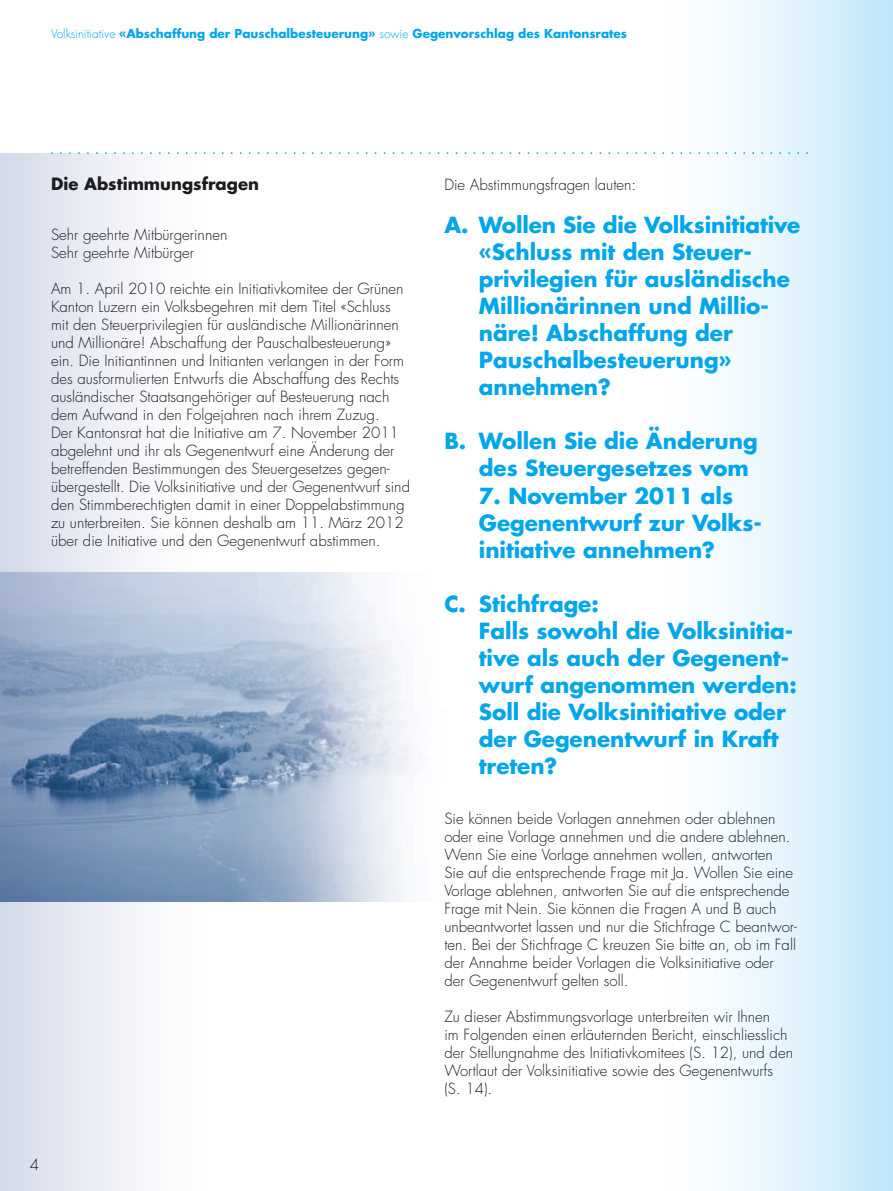
<style>
.page{position:relative;width:893px;height:1191px;background:#fff}
.page>*{position:absolute;margin:0;border:0;box-sizing:border-box;transform-origin:0 0}
.t1{font:700 21.6px/27px "Futura";color:#00a6eb}
.t2{font:700 16.5px "Futura";color:#1b1c20}
.t3{font:300 15px/18px "Futura";color:#1b1c20}
.t4{font:700 12px "Futura";color:#00a6eb}
.s1{font-weight:300}
</style>
<div class="page">
<img style="left:228px;top:572px;width:186px;height:329px">
<div style="left:647px;top:0;width:246px;height:1191px;background:linear-gradient(to right,#fff,#c3e7fa)"></div>
<svg style="left:0;top:153px;width:228px;height:1038px"></svg>
<svg style="left:51px;top:152px;width:757px;height:2px"></svg>
<p class="t4" style="left:51px;top:25px;width:577px"><span class="s1">Volksinitiative</span> «Abschaffung der Pauschalbesteuerung» <span class="s1">sowie</span> Gegenvorschlag des Kantonsrates</p>
<p class="t2" style="left:51px;top:172px;width:209px">Die Abstimmungsfragen</p>
<p class="t3" style="left:444px;top:176px;width:193px">Die Abstimmungsfragen lauten:</p>
<h1 class="t1" style="left:479px;top:211px;width:323px;text-indent:-34px">A. Wollen Sie die Volksinitiative «Schluss mit den Steuer&shy;privilegien für ausländische<br>Millionärinnen und Millio&shy;näre! Abschaffung der<br>Pauschalbesteuerung» annehmen?</h1>
<h1 class="t1" style="left:479px;top:427px;width:280px;text-indent:-34px">B. Wollen Sie die Änderung des Steuergesetzes vom</h1>
<h1 class="t1" style="left:479px;top:481px;width:285px">7. November 2011 als<br>Gegenentwurf zur Volks&shy;initiative annehmen?</h1>
<h1 class="t1" style="left:479px;top:589px;width:319px;text-indent:-34px">C. Stichfrage:<br>Falls sowohl die Volksinitia&shy;tive als auch der Gegenent&shy;wurf angenommen werden:<br>Soll die Volksinitiative oder der Gegenentwurf in Kraft treten?</h1>
<p class="t3" style="left:444px;top:809px;width:354px">Sie können beide Vorlagen annehmen oder ablehnen oder eine Vorlage annehmen und die andere ablehnen.<br>Wenn Sie eine Vorlage annehmen wollen, antworten<br>Sie auf die entsprechende Frage mit Ja. Wollen Sie eine Vorlage ablehnen, antworten Sie auf die entsprechende Frage mit Nein. Sie können die Fragen A und B auch unbeantwortet lassen und nur die Stichfrage C beantwor&shy;ten. Bei der Stichfrage C kreuzen Sie bitte an, ob im Fall der Annahme beider Vorlagen die Volksinitiative oder der Gegenentwurf gelten soll.</p>
<p class="t3" style="left:444px;top:1007px;width:350px">Zu dieser Abstimmungsvorlage unterbreiten wir Ihnen<br>im Folgenden einen erläuternden Bericht, einschliesslich der Stellungnahme des Initiativkomitees (S. 12), und den Wortlaut der Volksinitiative sowie des Gegenentwurfs (S. 14).</p>
<p class="t3" style="left:51px;top:225px;width:178px">Sehr geehrte Mitbürgerinnen<br>Sehr geehrte Mitbürger</p>
<p class="t3" style="left:51px;top:279px;width:361px">Am 1. April 2010 reichte ein Initiativkomitee der Grünen Kanton Luzern ein Volksbegehren mit dem Titel «Schluss mit den Steuerprivilegien für ausländische Millionärinnen und Millionäre! Abschaffung der Pauschalbesteuerung» ein. Die Initiantinnen und Initianten verlangen in der Form des ausformulierten Entwurfs die Abschaffung des Rechts ausländischer Staatsangehöriger auf Besteuerung nach dem Aufwand in den Folgejahren nach ihrem Zuzug.<br>Der Kantonsrat hat die Initiative am 7. November 2011 abgelehnt und ihr als Gegenentwurf eine Änderung der betreffenden Bestimmungen des Steuergesetzes gegen&shy;übergestellt. Die Volksinitiative und der Gegenentwurf sind den Stimmberechtigten damit in einer Doppelabstimmung zu unterbreiten. Sie können deshalb am 11. März 2012 über die Initiative und den Gegenentwurf abstimmen.</p>
<p class="t3" style="left:30px;top:1155px;width:11px">4</p>
</div>
